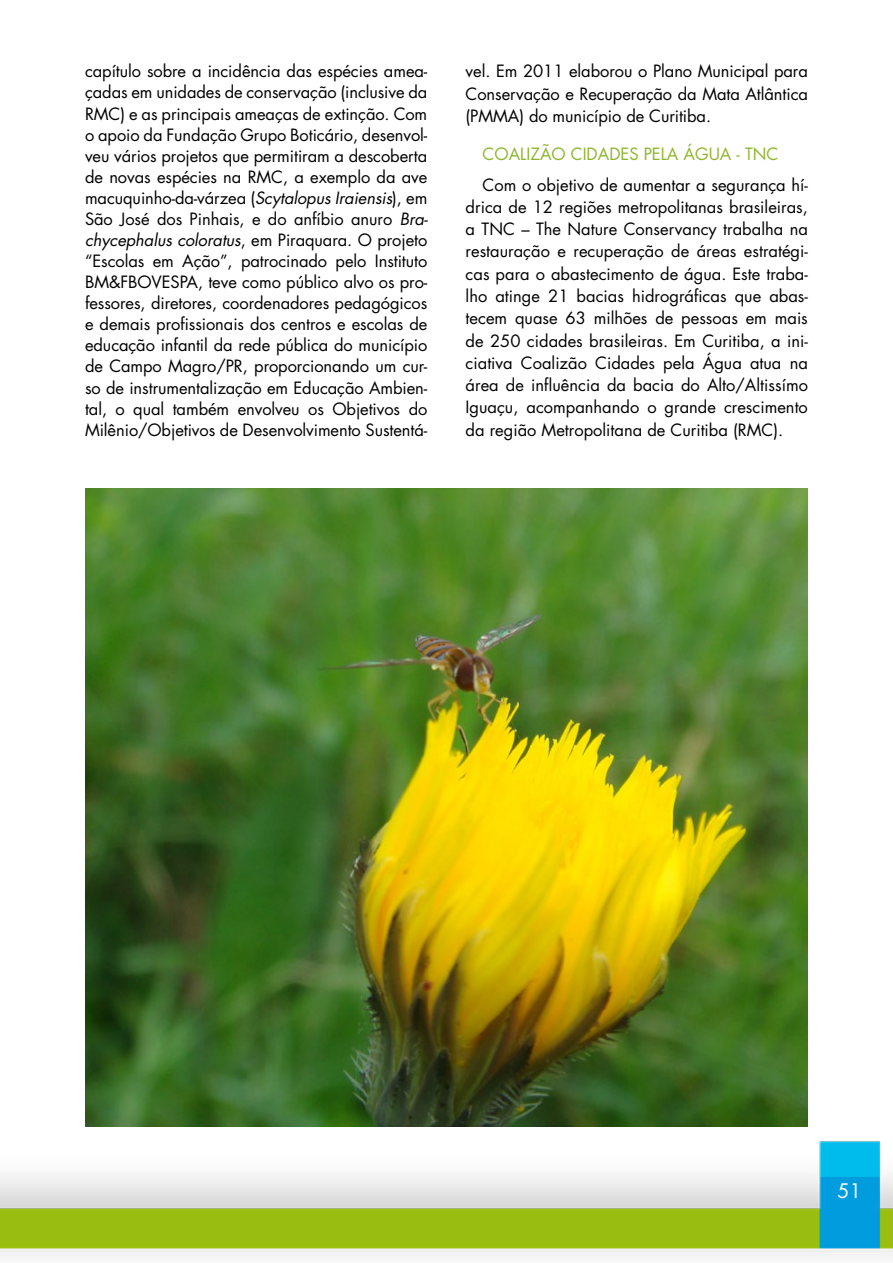
<style>
.page{position:relative;width:893px;height:1263px;background:#fff}
.page>*{position:absolute;margin:0;border:0;box-sizing:border-box;transform-origin:0 0}
.t1{font:19.5px "Futura Std";color:#fff}
.t2{font:16.5px/21px "Futura Std";letter-spacing:-.005em;color:#000;text-align:justify}
.t3{font:16.5px "Futura Std";color:#8eb52b}
.s1{font-style:italic}
</style>
<div class="page">
<img style="left:0;top:1141px;width:893px;height:115px">
<img style="left:85px;top:489px;width:723px;height:638px">
<p class="t2" style="left:85px;top:61px;width:344px">capítulo sobre a incidência das espécies amea&shy;çadas em unidades de conservação (inclusive da RMC) e as principais ameaças de extinção. Com o apoio da Fundação Grupo Boticário, desenvol&shy;veu vários projetos que permitiram a descoberta de novas espécies na RMC, a exemplo da ave macuquinho-da-várzea (<span class="s1">Scytalopus Iraiensis</span>), em São José dos Pinhais, e do anfíbio anuro <span class="s1">Bra&shy;chycephalus coloratus</span>, em Piraquara. O projeto “Escolas em Ação”, patrocinado pelo Instituto BM&amp;FBOVESPA, teve como público alvo os pro&shy;fessores, diretores, coordenadores pedagógicos e demais profissionais dos centros e escolas de educação infantil da rede pública do município de Campo Magro/PR, proporcionando um cur&shy;so de instrumentalização em Educação Ambien&shy;tal, o qual também envolveu os Objetivos do Milênio/Objetivos de Desenvolvimento Sustentá-</p>
<p class="t2" style="left:466px;top:60px;width:344px;line-height:22.4px">vel. Em 2011 elaborou o Plano Municipal para Conservação e Recuperação da Mata Atlântica (PMMA) do município de Curitiba.</p>
<p class="t3" style="left:483px;top:143px;width:297px">COALIZÃO CIDADES PELA ÁGUA - TNC</p>
<p class="t2" style="left:466px;top:173px;width:344px;line-height:22.4px;text-indent:17px">Com o objetivo de aumentar a segurança hí&shy;drica de 12 regiões metropolitanas brasileiras, a TNC – The Nature Conservancy trabalha na restauração e recuperação de áreas estratégi&shy;cas para o abastecimento de água. Este traba&shy;lho atinge 21 bacias hidrográficas que abas&shy;tecem quase 63 milhões de pessoas em mais de 250 cidades brasileiras. Em Curitiba, a ini&shy;ciativa Coalizão Cidades pela Água atua na área de influência da bacia do Alto/Altissímo Iguaçu, acompanhando o grande crescimento da região Metropolitana de Curitiba (RMC).</p>
<p class="t1" style="left:837px;top:1178px;width:26px">51</p>
</div>
